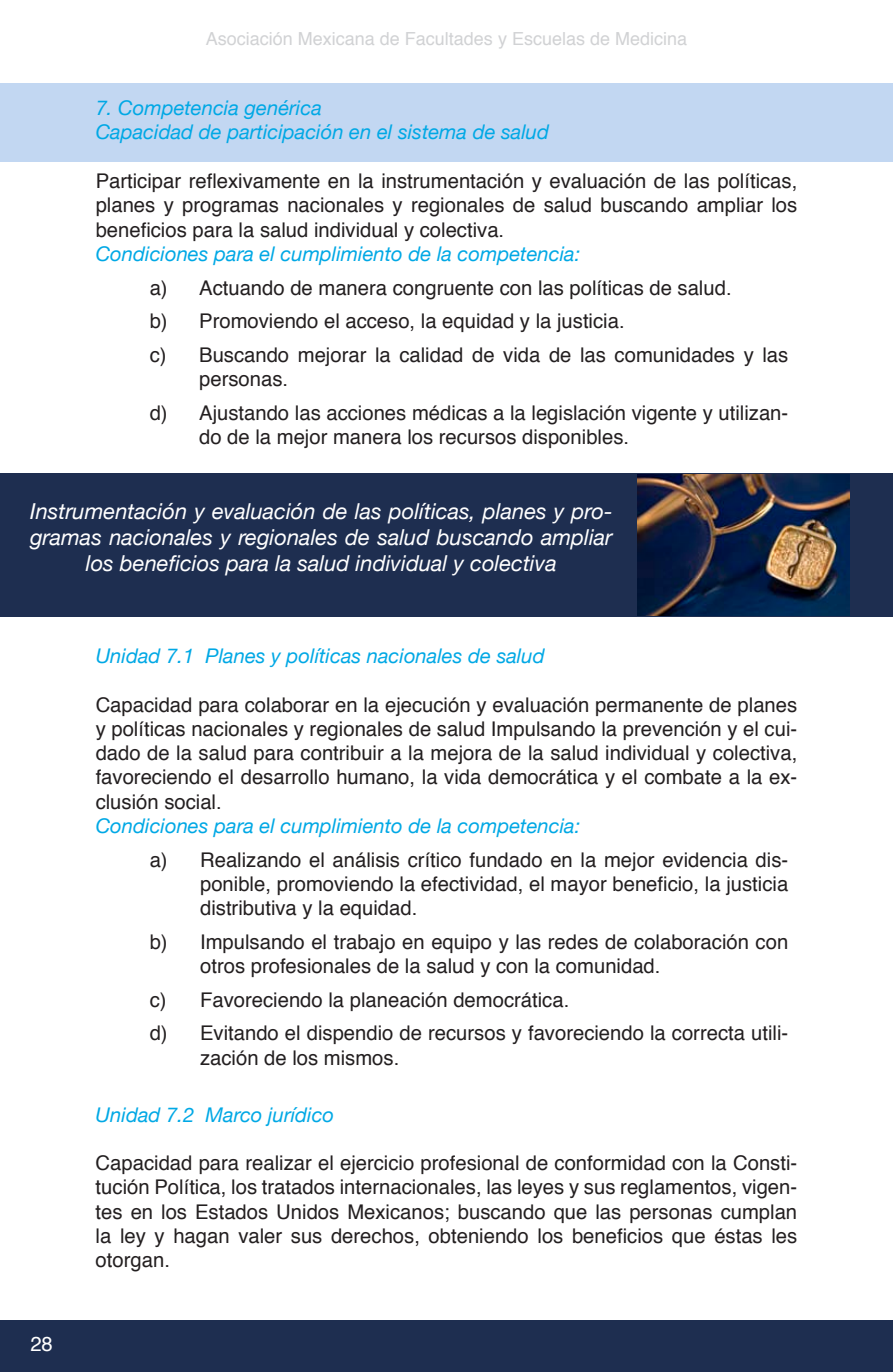
<style>
.page{position:relative;width:893px;height:1372px;background:#fff}
.page>*{position:absolute;margin:0;border:0;box-sizing:border-box;transform-origin:0 0}
.t1{font:italic 22.05px/26.3px "Helvetica Neue";color:#fff;text-align:center}
.t2{font:20.25px/24.3px "Helvetica";color:#231f20;text-align:justify}
.t3{font:italic 20.25px/24.3px "Helvetica Neue";color:#00a8e5}
.t4{font:20.25px "Helvetica";color:#fff}
.t5{font:18px "Helvetica";color:#d1d2d4}
</style>
<div class="page">
<div style="left:0;top:1320px;width:893px;height:51px;background:#1e2e50"></div>
<div style="left:0;top:83px;width:893px;height:79px;background:#c2d7f2"></div>
<div style="left:0;top:473px;width:893px;height:144px;background:#1e2e50"></div>
<img style="left:638px;top:474px;width:211px;height:141px">
<p class="t5" style="left:206px;top:24px;width:483px">Asociación Mexicana de Facultades y Escuelas de Medicina</p>
<p class="t3" style="left:96px;top:95px;width:455px">7. Competencia genérica<br>Capacidad de participación en el sistema de salud</p>
<p class="t2" style="left:96px;top:168px;width:703px">Participar reflexivamente en la instrumentación y evaluación de las políticas, planes y programas nacionales y regionales de salud buscando ampliar los beneficios para la salud individual y colectiva.</p>
<p class="t3" style="left:96px;top:241px;width:486px">Condiciones para el cumplimiento de la competencia:</p>
<p class="t2" style="left:150px;top:270px;width:640px;line-height:33.5px;text-align:left">a) Actuando de manera congruente con las políticas de salud.<br>b) Promoviendo el acceso, la equidad y la justicia.<br>c) Buscando mejorar la calidad de vida de las comunidades y las</p>
<p class="t2" style="left:150px;top:361px;width:640px;line-height:33.5px;text-indent:49px">personas.<br>d) Ajustando las acciones médicas a la legislación vigente y utilizan-</p>
<p class="t2" style="left:199px;top:424px;width:431px">do de la mejor manera los recursos disponibles.</p>
<p class="t1" style="left:30px;top:497px;width:584px">Instrumentación y evaluación de las políticas, planes y pro&shy;gramas nacionales y regionales de salud buscando ampliar los beneficios para la salud individual y colectiva</p>
<p class="t3" style="left:96px;top:643px;width:450px">Unidad 7.1 Planes y políticas nacionales de salud</p>
<p class="t2" style="left:96px;top:691px;width:703px">Capacidad para colaborar en la ejecución y evaluación permanente de planes y políticas nacionales y regionales de salud Impulsando la prevención y el cui&shy;dado de la salud para contribuir a la mejora de la salud individual y colectiva, favoreciendo el desarrollo humano, la vida democrática y el combate a la ex&shy;clusión social.</p>
<p class="t3" style="left:96px;top:813px;width:486px">Condiciones para el cumplimiento de la competencia:</p>
<p class="t2" style="left:200px;top:846px;width:590px;text-indent:-50px">a) Realizando el análisis crítico fundado en la mejor evidencia dis&shy;ponible, promoviendo la efectividad, el mayor beneficio, la justicia distributiva y la equidad.</p>
<p class="t2" style="left:200px;top:929px;width:590px;text-indent:-50px">b) Impulsando el trabajo en equipo y las redes de colaboración con otros profesionales de la salud y con la comunidad.</p>
<p class="t2" style="left:150px;top:982px;width:640px;line-height:33.5px">c) Favoreciendo la planeación democrática.<br>d) Evitando el dispendio de recursos y favoreciendo la correcta utili-</p>
<p class="t2" style="left:200px;top:1044px;width:201px">zación de los mismos.</p>
<p class="t4" style="left:30px;top:1326px;width:24px">28</p>
<p class="t3" style="left:96px;top:1101px;width:240px">Unidad 7.2 Marco jurídico</p>
<p class="t2" style="left:96px;top:1150px;width:703px">Capacidad para realizar el ejercicio profesional de conformidad con la Consti&shy;tución Política, los tratados internacionales, las leyes y sus reglamentos, vigen&shy;tes en los Estados Unidos Mexicanos; buscando que las personas cumplan la ley y hagan valer sus derechos, obteniendo los beneficios que éstas les otorgan.</p>
</div>
